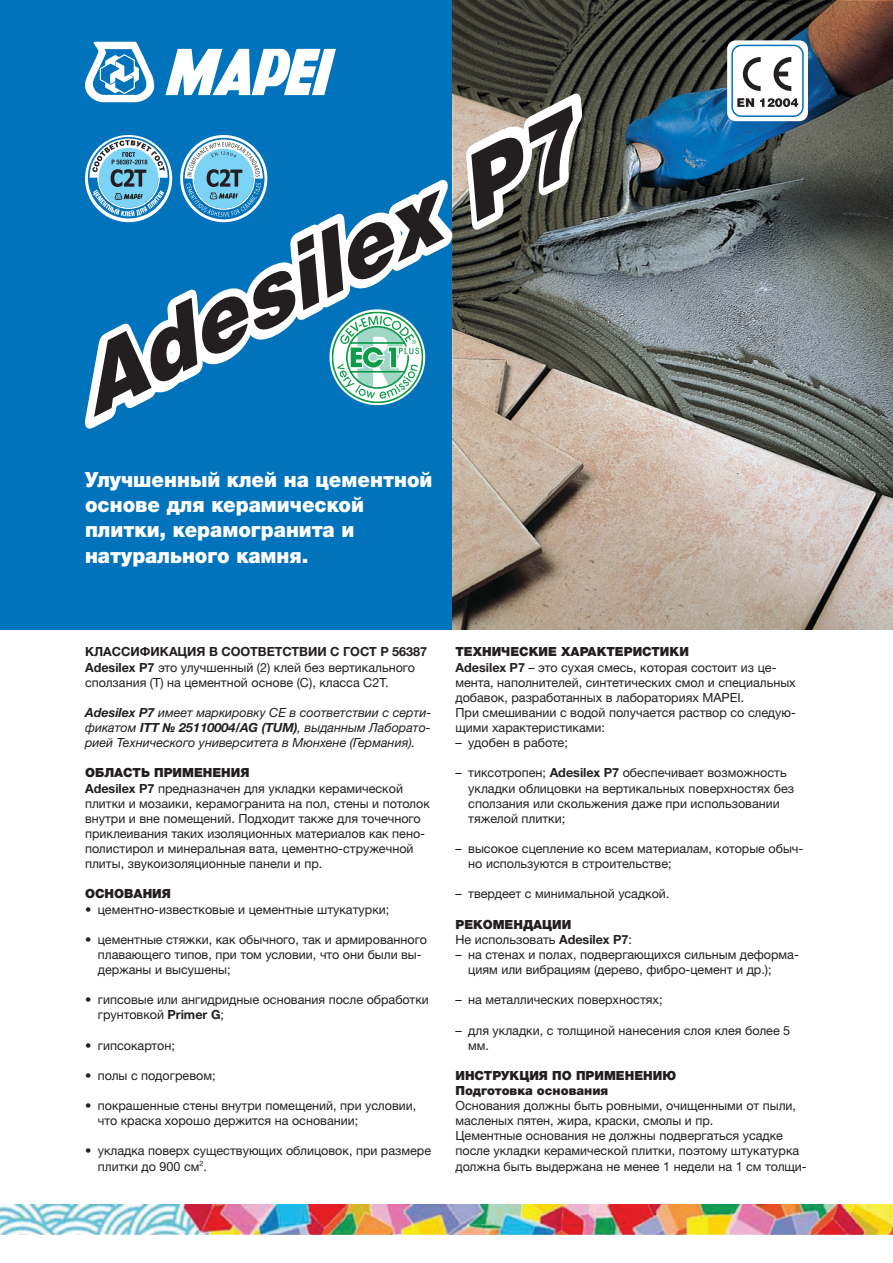
<style>
.page{position:relative;width:893px;height:1263px;background:#fff}
.page>*{position:absolute;margin:0;border:0;box-sizing:border-box;transform-origin:0 0}
.t1{font:900 21px/25.2px "Helvetica Neue LTW1 G";color:#fff;scale:.95 1}
.t2{font:12.6px/15.1px "Helvetica Neue LTW1 G";color:#231f20}
.t3{font:italic 12.6px/15.1px "Helvetica Neue LTW1 G";color:#231f20;text-align:justify}
.заголовок{font:900 12.6px "Helvetica Neue LTW1 G";color:#231f20}
.s1{font-weight:700}
</style>
<div class="page">
<div style="left:0;top:0;width:893px;height:629px;background:#0073bc"></div>
<img style="left:453px;top:0;width:440px;height:629px">
<svg style="left:175px;top:49px;width:161px;height:8px"></svg>
<svg style="left:93px;top:42px;width:51px;height:15px"></svg>
<img style="left:0;top:1204px;width:893px;height:31px">
<svg style="left:84px;top:57px;width:513px;height:390px"></svg>
<svg style="left:88px;top:102px;width:489px;height:316px"></svg>
<div style="left:727px;top:40px;width:81px;height:81px;background:#fff;border-radius:9px"></div>
<svg style="left:731px;top:45px;width:73px;height:72px"></svg>
<svg style="left:329px;top:309px;width:96px;height:96px"></svg>
<svg style="left:332px;top:312px;width:91px;height:91px;background:#8ecabf"></svg>
<svg style="left:180px;top:135px;width:87px;height:87px"></svg>
<svg style="left:183px;top:138px;width:82px;height:81px"></svg>
<svg style="left:85px;top:135px;width:87px;height:87px"></svg>
<svg style="left:90px;top:139px;width:78px;height:77px"></svg>
<p class="t1" style="left:85px;top:467px;width:367px">Улучшенный клей на цементной основе для керамической плитки, керамогранита и натурального камня.</p>
<p class="t2" style="left:85px;top:644px;width:344px"><span class="s1">КЛАССИФИКАЦИЯ В СООТВЕТСТВИИ С ГОСТ Р 56387<br>Adesilex P7</span> это улучшенный (2) клей без вертикального cползания (Т) на цементной основе (С), класса С2Т.</p>
<p class="t3" style="left:85px;top:705px;width:348px"><span class="s1">Adesilex P7</span> имеет маркировку СЕ в соответствии с серти&shy;фикатом <span class="s1">ITT № 25110004/AG (TUM)</span>, выданным Лаборато&shy;рией Технического университета в Мюнхене (Германия).</p>
<p class="заголовок" style="left:85px;top:765px;width:166px">ОБЛАСТЬ ПРИМЕНЕНИЯ</p>
<p class="t2" style="left:85px;top:780px;width:346px"><span class="s1">Adesilex P7</span> предназначен для укладки керамической плитки и мозаики, керамогранита на пол, стены и потолок внутри и вне помещений. Подходит также для точечного приклеивания таких изоляционных материалов как пено&shy;полистирол и минеральная вата, цементно-стружечной плиты, звукоизоляционные панели и пр.</p>
<p class="заголовок" style="left:85px;top:886px;width:87px">ОСНОВАНИЯ</p>
<p class="t2" style="left:85px;top:901px;width:306px">• цементно-известковые и цементные штукатурки;</p>
<p class="t2" style="left:98px;top:932px;width:331px;text-indent:-13px">• цементные стяжки, как обычного, так и армированного плавающего типов, при том условии, что они были вы&shy;держаны и высушены;</p>
<p class="t2" style="left:98px;top:992px;width:333px;text-indent:-13px">• гипсовые или ангидридные основания после обработки грунтовкой <span class="s1">Primer G</span>;</p>
<p class="t2" style="left:85px;top:1037px;width:91px">• гипсокартон;</p>
<p class="t2" style="left:85px;top:1068px;width:132px">• полы с подогревом;</p>
<p class="t2" style="left:98px;top:1098px;width:320px;text-indent:-13px">• покрашенные стены внутри помещений, при условии, что краска хорошо держится на основании;</p>
<p class="t2" style="left:98px;top:1143px;width:335px;text-indent:-13px">• укладка поверх существующих облицовок, при размере плитки до 900 см<sup>2</sup>.</p>
<p class="заголовок" style="left:455px;top:644px;width:235px">ТЕХНИЧЕСКИЕ ХАРАКТЕРИСТИКИ</p>
<p class="t2" style="left:455px;top:659px;width:342px"><span class="s1">Adesilex P7</span> – это сухая смесь, которая состоит из це&shy;мента, наполнителей, синтетических смол и специальных добавок, разработанных в лабораториях MAPEI.</p>
<p class="t2" style="left:455px;top:705px;width:342px">При смешивании с водой получается раствор со следую&shy;щими характеристиками:</p>
<p class="t2" style="left:455px;top:735px;width:114px">– удобен в работе;</p>
<p class="t2" style="left:468px;top:765px;width:327px;text-indent:-13px">– тиксотропен; <span class="s1">Adesilex P7</span> обеспечивает возможность укладки облицовки на вертикальных поверхностях без сползания или скольжения даже при использовании тяжелой плитки;</p>
<p class="t2" style="left:468px;top:841px;width:337px;text-indent:-13px">– высокое сцепление ко всем материалам, которые обыч&shy;но используются в строительстве;</p>
<p class="t2" style="left:455px;top:886px;width:215px">– твердеет с минимальной усадкой.</p>
<p class="заголовок" style="left:455px;top:916px;width:117px">РЕКОМЕНДАЦИИ</p>
<p class="t2" style="left:455px;top:932px;width:178px">Не использовать <span class="s1">Adesilex P7</span>:</p>
<p class="t2" style="left:468px;top:947px;width:332px;text-indent:-13px">– на стенах и полах, подвергающихся сильным деформа&shy;циям или вибрациям (дерево, фибро-цемент и др.);</p>
<p class="t2" style="left:455px;top:992px;width:209px">– на металлических поверхностях;</p>
<p class="t2" style="left:468px;top:1022px;width:324px;text-indent:-13px">– для укладки, с толщиной нанесения слоя клея более 5 мм.</p>
<p class="заголовок" style="left:455px;top:1068px;width:222px">ИНСТРУКЦИЯ ПО ПРИМЕНЕНИЮ</p>
<p class="заголовок" style="left:455px;top:1083px;width:154px">Подготовка основания</p>
<p class="t2" style="left:455px;top:1098px;width:342px">Основания должны быть ровными, очищенными от пыли, масленых пятен, жира, краски, смолы и пр.</p>
<p class="t2" style="left:455px;top:1128px;width:353px">Цементные основания не должны подвергаться усадке после укладки керамической плитки, поэтому штукатурка должна быть выдержана не менее 1 недели на 1 см толщи-</p>
</div>
